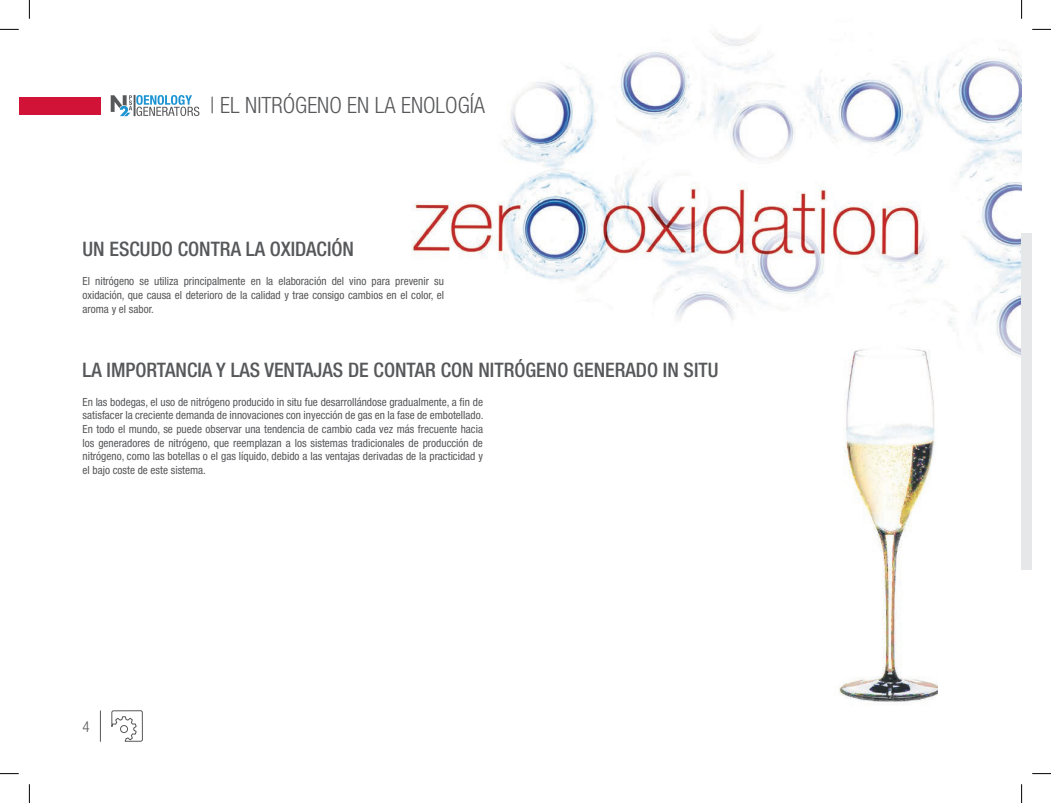
<style>
.page{position:relative;width:1051px;height:803px;background:#fff}
.page>*{position:absolute;margin:0;border:0;box-sizing:border-box;transform-origin:0 0}
.t1{font:300 condensed 22.5px "Helvetica Neue LT Std";color:#57585a}
.t2{font:500 condensed 20px "Helvetica Neue LT Std";color:#57585a}
.t3{font:300 condensed 15px "Helvetica Neue";color:#57585a}
.TESTO_CORRENTE{font:condensed 11.25px/13.5px "Helvetica Neue LT Std";color:#57585a;text-align:justify}
</style>
<div class="page">
<hr style="left:100px;top:710px;width:1px;height:32px;background:#57585a">
<svg style="left:111px;top:710px;width:32px;height:32px"></svg>
<svg style="left:111px;top:95px;width:88px;height:21px"></svg>
<div style="left:19px;top:97px;width:81px;height:17px;background:#d21338"></div>
<img style="left:412px;top:33px;width:610px;height:332px">
<img style="left:835px;top:341px;width:103px;height:361px">
<div style="left:1022px;top:233px;width:10px;height:337px;background:#e6e7e9"></div>
<svg style="left:0;top:29px;width:19px;height:1px"></svg>
<svg style="left:1032px;top:29px;width:19px;height:1px"></svg>
<svg style="left:0;top:773px;width:19px;height:1px"></svg>
<svg style="left:1032px;top:773px;width:19px;height:2px"></svg>
<svg style="left:29px;top:0;width:1px;height:19px"></svg>
<svg style="left:29px;top:784px;width:1px;height:19px"></svg>
<svg style="left:1021px;top:0;width:1px;height:19px"></svg>
<svg style="left:1021px;top:784px;width:1px;height:19px"></svg>
<p class="t1" style="left:210px;top:92px;width:277px">| EL NITRÓGENO EN LA ENOLOGÍA</p>
<p class="t2" style="left:83px;top:237px;width:273px">UN ESCUDO CONTRA LA OXIDACIÓN</p>
<p class="TESTO_CORRENTE" style="left:83px;top:275px;width:363px">El nitrógeno se utiliza principalmente en la elaboración del vino para prevenir su oxidación, que causa el deterioro de la calidad y trae consigo cambios en el color, el aroma y el sabor.</p>
<p class="t2" style="left:83px;top:358px;width:637px">LA IMPORTANCIA Y LAS VENTAJAS DE CONTAR CON NITRÓGENO GENERADO IN SITU</p>
<p class="TESTO_CORRENTE" style="left:83px;top:395px;width:402px">En las bodegas, el uso de nitrógeno producido in situ fue desarrollándose gradualmente, a fin de satisfacer la creciente demanda de innovaciones con inyección de gas en la fase de embotellado.<br>En todo el mundo, se puede observar una tendencia de cambio cada vez más frecuente hacia los generadores de nitrógeno, que reemplazan a los sistemas tradicionales de producción de nitrógeno, como las botellas o el gas líquido, debido a las ventajas derivadas de la practicidad y el bajo coste de este sistema.</p>
<h3 class="t3" style="left:83px;top:718px;width:9px">4</h3>
</div>
